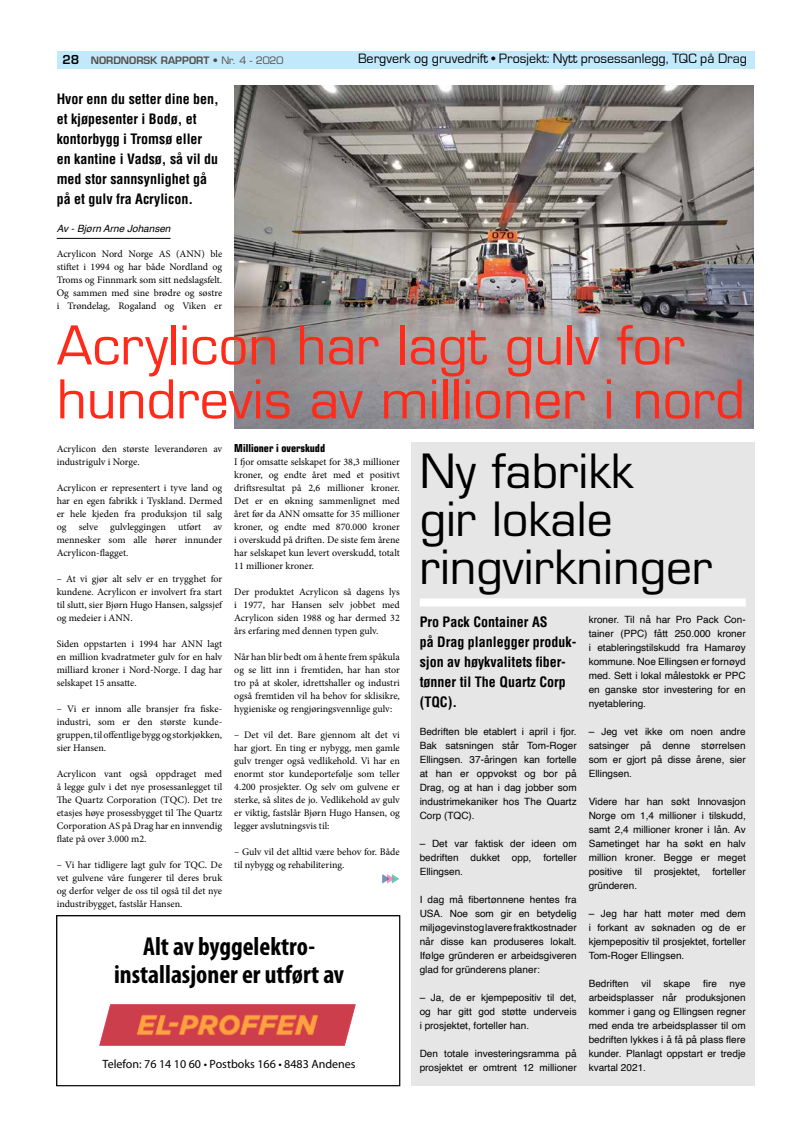
<style>
.page{position:relative;width:794px;height:1134px;background:#fff}
.page>*{position:absolute;margin:0;border:0;box-sizing:border-box;transform-origin:0 0}
.t1{font:52px/54px "Eurostile";color:#ff2a19}
.t2{font:46px/48px "Eurostile";color:#000}
.t3{font:700 condensed 26px/28px "Myriad Pro";color:#000;text-align:center}
.t4{font:700 condensed 14px/20px "Helvetica";color:#000}
.t5{font:14px "Eurostile";color:#000}
.t6{font:12px "Myriad Pro";color:#000}
.t7{font:700 condensed 11px "Eurostile";color:#000}
.t8{font:10px/13px "Minion Pro";color:#000;text-align:justify}
.t9{font:10px/14px "Helvetica";color:#000;text-align:justify}
.t10{font:600 10px "Eurostile";color:#544d48}
.t11{font:italic 10px "Helvetica";color:#000}
.s1{font-size:12px;color:#000}
.s2{font-weight:400}
</style>
<div class="page">
<div style="left:57px;top:51px;width:697px;height:17px;background:#c2e9fb"></div>
<hr style="left:57px;top:238px;width:113px;height:1px;background:#000">
<svg style="left:382px;top:874px;width:17px;height:9px"></svg>
<img style="left:99px;top:1004px;width:257px;height:42px">
<div style="left:56px;top:915px;width:344px;height:171px;border:1px solid #000"></div>
<div style="left:411px;top:442px;width:343px;height:644px;background:#e7e6e6"></div>
<div style="left:420px;top:598px;width:326px;height:8px;background:#fff"></div>
<img style="left:235px;top:85px;width:518px;height:343px">
<p class="t10" style="left:62px;top:54px;width:222px"><span class="s1">28</span> NORDNORSK RAPPORT <span class="s2">• Nr. 4 - 2020</span></p>
<h3 class="t4" style="left:57px;top:89px;width:164px">Hvor enn du setter dine ben, et kjøpesenter i Bodø, et kontorbygg i Tromsø eller en kantine i Vadsø, så vil du med stor sannsynlighet gå på et gulv fra Acrylicon.</h3>
<p class="t11" style="left:57px;top:221px;width:115px">Av - Bjørn Arne Johansen</p>
<p class="t8" style="left:57px;top:247px;width:167px">Acrylicon Nord Norge AS (ANN) ble stiftet i 1994 og har både Nordland og Troms og Finnmark som sitt nedslagsfelt.<br>Og sammen med sine brødre og søstre i Trøndelag, Rogaland og Viken er</p>
<h3 class="t5" style="left:358px;top:51px;width:390px">Bergverk og gruvedrift • Prosjekt: Nytt prosessanlegg, TQC på Drag</h3>
<h1 class="t1" style="left:57px;top:318px;width:690px">Acrylicon har lagt gulv for hundrevis av millioner i nord</h1>
<p class="t8" style="left:57px;top:442px;width:167px">Acrylicon den største leverandøren av industrigulv i Norge.</p>
<p class="t8" style="left:57px;top:481px;width:167px">Acrylicon er representert i tyve land og har en egen fabrikk i Tyskland. Dermed er hele kjeden fra produksjon til salg og selve gulvleggingen utført av mennesker som alle hører innunder Acrylicon-flagget.</p>
<p class="t8" style="left:57px;top:572px;width:167px">– At vi gjør alt selv er en trygghet for kundene. Acrylicon er involvert fra start til slutt, sier Bjørn Hugo Hansen, salgssjef og medeier i ANN.</p>
<p class="t8" style="left:57px;top:637px;width:167px">Siden oppstarten i 1994 har ANN lagt en million kvadratmeter gulv for en halv milliard kroner i Nord-Norge. I dag har selskapet 15 ansatte.</p>
<p class="t8" style="left:57px;top:702px;width:167px">– Vi er innom alle bransjer fra fiske&shy;industri, som er den største kunde&shy;gruppen, til offentlige bygg og storkjøkken, sier Hansen.</p>
<p class="t8" style="left:57px;top:767px;width:167px">Acrylicon vant også oppdraget med å legge gulv i det nye prosessanlegget til The Quartz Corporation (TQC). Det tre etasjes høye prosessbygget til The Quartz Corporation AS på Drag har en innvendig flate på over 3.000 m2.</p>
<p class="t8" style="left:57px;top:858px;width:167px">– Vi har tidligere lagt gulv for TQC. De vet gulvene våre fungerer til deres bruk og derfor velger de oss til også til det nye industribygget, fastslår Hansen.</p>
<p class="t7" style="left:234px;top:441px;width:92px">Millioner i overskudd</p>
<p class="t8" style="left:234px;top:455px;width:167px">I fjor omsatte selskapet for 38,3 millioner kroner, og endte året med et positivt driftsresultat på 2,6 millioner kroner.<br>Det er en økning sammenlignet med året før da ANN omsatte for 35 millioner kroner, og endte med 870.000 kroner i overskudd på driften. De siste fem årene har selskapet kun levert overskudd, totalt 11 millioner kroner.</p>
<p class="t8" style="left:234px;top:585px;width:167px">Der produktet Acrylicon så dagens lys i 1977, har Hansen selv jobbet med Acrylicon siden 1988 og har dermed 32 års erfaring med dennen typen gulv.</p>
<p class="t8" style="left:234px;top:650px;width:167px">Når han blir bedt om å hente frem spåkula og se litt inn i fremtiden, har han stor tro på at skoler, idrettshaller og industri også fremtiden vil ha behov for sklisikre, hygieniske og rengjøringsvennlige gulv:</p>
<p class="t8" style="left:234px;top:728px;width:167px">– Det vil det. Bare gjennom alt det vi har gjort. En ting er nybygg, men gamle gulv trenger også vedlikehold. Vi har en enormt stor kundeportefølje som teller 4.200 prosjekter. Og selv om gulvene er sterke, så slites de jo. Vedlikehold av gulv er viktig, fastslår Bjørn Hugo Hansen, og legger avslutningsvis til:</p>
<p class="t8" style="left:234px;top:845px;width:167px">– Gulv vil det alltid være behov for. Både til nybygg og rehabilitering.</p>
<h3 class="t3" style="left:114px;top:932px;width:232px">Alt av byggelektro&shy;installasjoner er utført av</h3>
<p class="t6" style="left:103px;top:1057px;width:254px">Telefon: 76 14 10 60 • Postboks 166 • 8483 Andenes</p>
<h2 class="t2" style="left:420px;top:447px;width:294px">Ny fabrikk<br>gir lokale ringvirkninger</h2>
<h3 class="t4" style="left:420px;top:611px;width:158px">Pro Pack Container AS<br>på Drag planlegger produk&shy;sjon av høykvalitets fiber&shy;tønner til The Quartz Corp (TQC).</h3>
<p class="t9" style="left:420px;top:724px;width:158px">Bedriften ble etablert i april i fjor.<br>Bak satsningen står Tom-Roger Ellingsen. 37-åringen kan fortelle at han er oppvokst og bor på Drag, og at han i dag jobber som industrimekaniker hos The Quartz Corp (TQC).</p>
<p class="t9" style="left:420px;top:836px;width:159px">– Det var faktisk der ideen om bedriften dukket opp, forteller Ellingsen.</p>
<p class="t9" style="left:420px;top:892px;width:158px">I dag må fibertønnene hentes fra USA. Noe som gir en betydelig miljøgevinst og lavere fraktkostnader når disse kan produseres lokalt.<br>Ifølge gründeren er arbeidsgiveren glad for gründerens planer:</p>
<p class="t9" style="left:420px;top:990px;width:158px">– Ja, de er kjempepositiv til det, og har gitt god støtte underveis i prosjektet, forteller han.</p>
<p class="t9" style="left:420px;top:1046px;width:158px">Den totale investeringsramma på prosjektet er omtrent 12 millioner</p>
<p class="t9" style="left:589px;top:613px;width:158px">kroner. Til nå har Pro Pack Con&shy;tainer (PPC) fått 250.000 kroner i etableringstilskudd fra Hamarøy kommune. Noe Ellingsen er fornøyd med. Sett i lokal målestokk er PPC en ganske stor investering for en nyetablering.</p>
<p class="t9" style="left:589px;top:725px;width:158px">– Jeg vet ikke om noen andre satsinger på denne størrelsen som er gjort på disse årene, sier Ellingsen.</p>
<p class="t9" style="left:589px;top:795px;width:158px">Videre har han søkt Innovasjon Norge om 1,4 millioner i tilskudd, samt 2,4 millioner kroner i lån. Av Sametinget har ha søkt en halv million kroner. Begge er meget positive til prosjektet, forteller gründeren.</p>
<p class="t9" style="left:589px;top:907px;width:158px">– Jeg har hatt møter med dem i forkant av søknaden og de er kjempepositiv til prosjektet, forteller Tom-Roger Ellingsen.</p>
<p class="t9" style="left:589px;top:977px;width:42px">Bedriften</p>
<p class="t9" style="left:641px;top:977px;width:11px">vil</p>
<p class="t9" style="left:663px;top:977px;width:28px">skape</p>
<p class="t9" style="left:703px;top:977px;width:15px">fire</p>
<p class="t9" style="left:589px;top:977px;width:158px;text-indent:141px">nye arbeidsplasser når produksjonen kommer i gang og Ellingsen regner med enda tre arbeidsplasser til om bedriften lykkes i å få på plass flere kunder. Planlagt oppstart er tredje kvartal 2021.</p>
</div>
